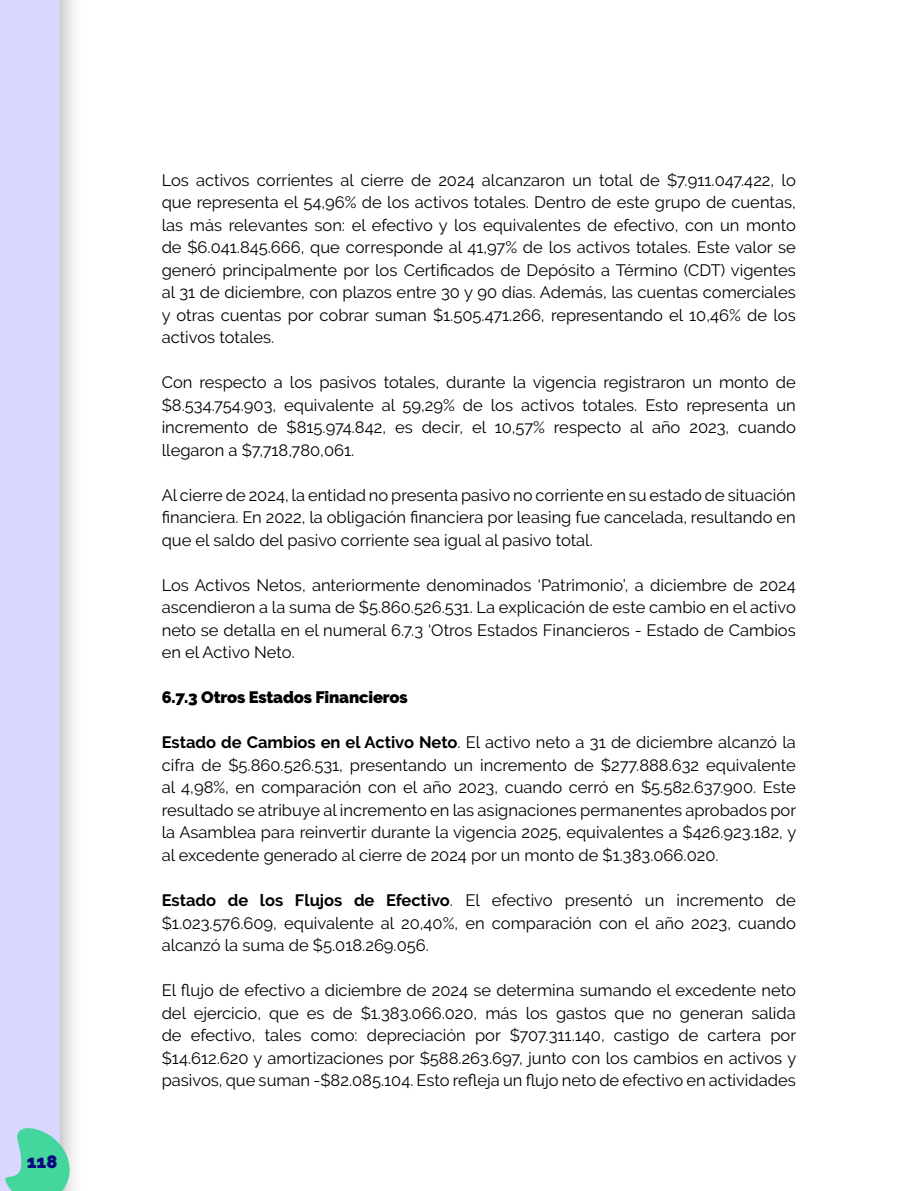
<style>
.page{position:relative;width:915px;height:1191px;background:#fff}
.page>*{position:absolute;margin:0;border:0;box-sizing:border-box;transform-origin:0 0}
.t1{font:900 18px "Raleway";color:#0a0a80}
.t2{font:16.5px/22.5px "Raleway";color:#000;text-align:justify}
.t3{font:900 16.5px "Raleway";letter-spacing:-.01em;color:#000}
.s1{font-weight:700}
</style>
<div class="page">
<div style="left:0;top:0;width:83px;height:1191px;background:#000;opacity:.4"></div>
<div style="left:0;top:0;width:60px;height:1191px;background:#d9d6ff"></div>
<svg style="left:5px;top:1119px;width:69px;height:72px"></svg>
<p class="t1" style="left:27px;top:1151px;width:32px">118</p>
<p class="t2" style="left:162px;top:168px;width:635px">Los activos corrientes al cierre de 2024 alcanzaron un total de $7.911.047.422, lo que representa el 54,96% de los activos totales. Dentro de este grupo de cuentas, las más relevantes son: el efectivo y los equivalentes de efectivo, con un monto de $6.041.845.666, que corresponde al 41,97% de los activos totales. Este valor se generó principalmente por los Certi昀椀cados de Depósito a Término (CDT) vigentes al 31 de diciembre, con plazos entre 30 y 90 días. Además, las cuentas comerciales y otras cuentas por cobrar suman $1.505.471.266, representando el 10,46% de los activos totales.</p>
<p class="t2" style="left:162px;top:371px;width:635px">Con respecto a los pasivos totales, durante la vigencia registraron un monto de $8.534.754.903, equivalente al 59,29% de los activos totales. Esto representa un incremento de $815.974.842, es decir, el 10,57% respecto al año 2023, cuando llegaron a $7,718,780,061.</p>
<p class="t2" style="left:162px;top:484px;width:635px">Al cierre de 2024, la entidad no presenta pasivo no corriente en su estado de situación昀椀nanciera. En 2022, la obligación 昀椀nanciera por leasing fue cancelada, resultando en que el saldo del pasivo corriente sea igual al pasivo total.</p>
<p class="t2" style="left:162px;top:574px;width:635px">Los Activos Netos, anteriormente denominados ‘Patrimonio’, a diciembre de 2024 ascendieron a la suma de $5.860.526.531. La explicación de este cambio en el activo neto se detalla en el numeral 6.7.3 ‘Otros Estados Financieros - Estado de Cambios en el Activo Neto.</p>
<p class="t3" style="left:162px;top:688px;width:247px">6.7.3 Otros Estados Financieros</p>
<p class="t2" style="left:162px;top:731px;width:635px"><span class="s1">Estado de Cambios en el Activo Neto</span>. El activo neto a 31 de diciembre alcanzó la cifra de $5.860.526.531, presentando un incremento de $277.888.632 equivalente al 4,98%, en comparación con el año 2023, cuando cerró en $5.582.637.900. Este resultado se atribuye al incremento en las asignaciones permanentes aprobados por la Asamblea para reinvertir durante la vigencia 2025, equivalentes a $426.923.182, y al excedente generado al cierre de 2024 por un monto de $1.383.066.020.</p>
<p class="t2" style="left:162px;top:889px;width:635px"><span class="s1">Estado de los Flujos de Efectivo</span>. El efectivo presentó un incremento de $1.023.576.609, equivalente al 20,40%, en comparación con el año 2023, cuando alcanzó la suma de $5.018.269.056.</p>
<p class="t2" style="left:162px;top:979px;width:635px">El 昀氀ujo de efectivo a diciembre de 2024 se determina sumando el excedente neto del ejercicio, que es de $1.383.066.020, más los gastos que no generan salida de efectivo, tales como: depreciación por $707.311.140, castigo de cartera por $14.612.620 y amortizaciones por $588.263.697, junto con los cambios en activos y pasivos, que suman -$82.085.104. Esto re昀氀eja un 昀氀ujo neto de efectivo en actividades</p>
</div>
